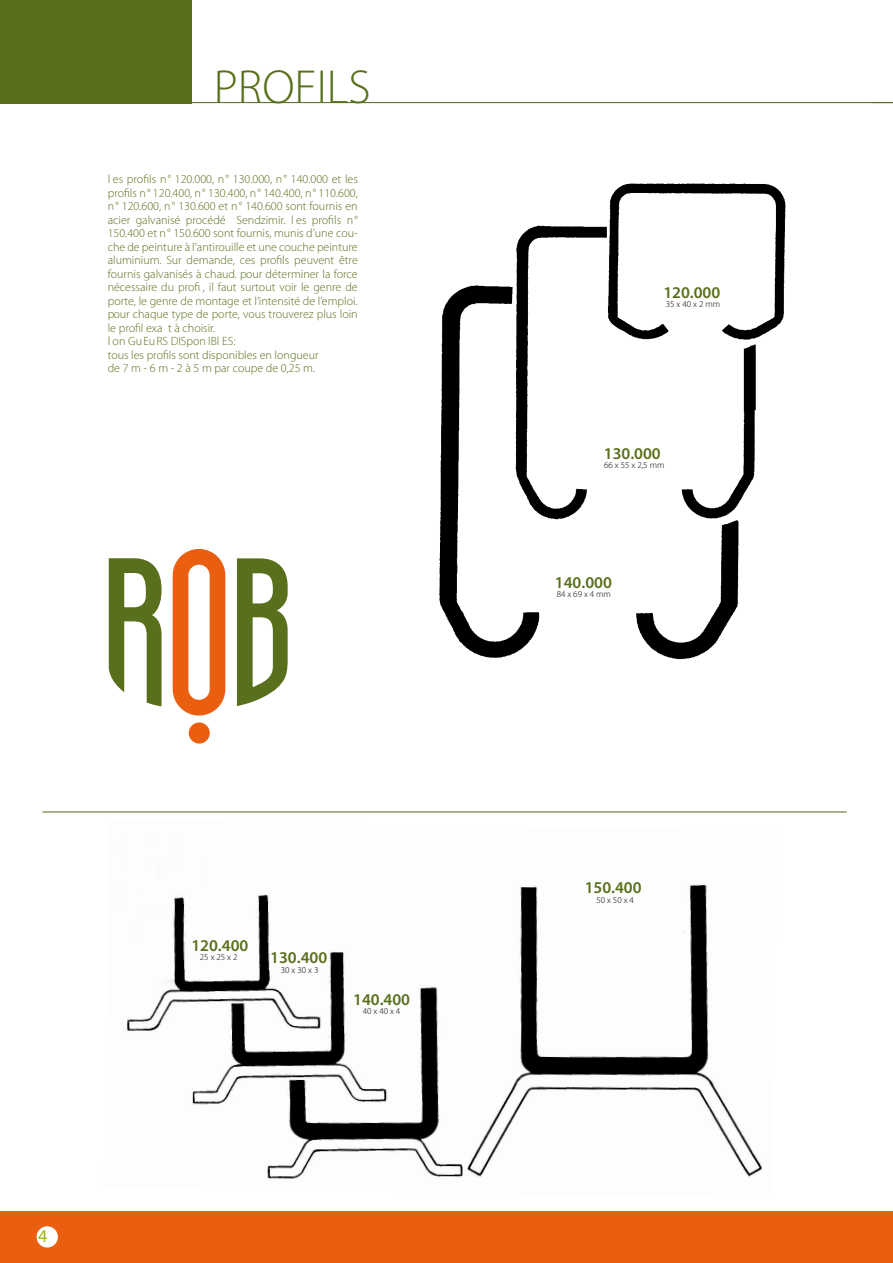
<style>
.page{position:relative;width:893px;height:1263px;background:#fff}
.page>*{position:absolute;margin:0;border:0;box-sizing:border-box;transform-origin:0 0}
.t1{font:300 48px "Myriad Pro";color:#586f1b}
.t2{font:18px "Myriad Pro";color:#a0b20f}
.t3{font:600 16.5px "Myriad Pro";color:#586f1b}
.t4{font:300 12px/13.5px "Myriad Pro";color:#586f1b}
.t5{font:300 9px "Myriad Pro";color:#000}
</style>
<div class="page">
<div style="left:0;top:1212px;width:893px;height:51px;background:#e95e0f"></div>
<div style="left:37px;top:1226px;width:21px;height:21px;background:#fff;border-radius:50%"></div>
<img style="left:127px;top:884px;width:635px;height:295px">
<img style="left:439px;top:183px;width:347px;height:477px">
<svg style="left:108px;top:558px;width:54px;height:148px"></svg>
<svg style="left:173px;top:549px;width:52px;height:166px"></svg>
<div style="left:189px;top:722px;width:21px;height:21px;background:#e95e0f;border-radius:50%"></div>
<svg style="left:237px;top:558px;width:51px;height:148px"></svg>
<div style="left:0;top:0;width:191px;height:104px;background:#586f1b"></div>
<hr style="left:0;top:102px;width:893px;height:1px;background:#586f1b">
<hr style="left:43px;top:811px;width:804px;height:1px;background:#586f1b">
<h1 class="t1" style="left:214px;top:60px;width:159px">PROFILS</h1>
<p class="t4" style="left:108px;top:173px;width:252px">l es profils n° 120.000, n° 130.000, n° 140.000 et les profils n° 120.400, n° 130.400, n° 140.400, n° 110.600, n° 120.600, n° 130.600 et n° 140.600 sont fournis en acier galvanisé procédé Sendzimir. l es profils n° 150.400 et n° 150.600 sont fournis, munis d’une cou&shy;che de peinture à l’antirouille et une couche peinture aluminium. Sur demande, ces profils peuvent être fournis galvanisés à chaud. pour déterminer la force nécessaire du profi , il faut surtout voir le genre de porte, le genre de montage et l’intensité de l’emploi. pour chaque type de porte, vous trouverez plus loin le profil exa t à choisir.<br>l on GuEuRS DISpon IBl ES:<br>tous les profils sont disponibles en longueur<br>de 7 m - 6 m - 2 à 5 m par coupe de 0,25 m.</p>
<h2 class="t2" style="left:38px;top:1225px;width:11px">4</h2>
<h3 class="t3" style="left:191px;top:935px;width:58px">120.400</h3>
<p class="t5" style="left:200px;top:952px;width:39px">25 x 25 x 2</p>
<h3 class="t3" style="left:270px;top:947px;width:58px">130.400</h3>
<p class="t5" style="left:281px;top:965px;width:39px">30 x 30 x 3</p>
<h3 class="t3" style="left:353px;top:988px;width:58px">140.400</h3>
<p class="t5" style="left:363px;top:1006px;width:39px">40 x 40 x 4</p>
<h3 class="t3" style="left:663px;top:282px;width:58px">120.000</h3>
<p class="t5" style="left:666px;top:299px;width:56px">35 x 40 x 2 mm</p>
<h3 class="t3" style="left:604px;top:443px;width:58px">130.000</h3>
<p class="t5" style="left:604px;top:460px;width:62px">66 x 55 x 2,5 mm</p>
<h3 class="t3" style="left:555px;top:572px;width:58px">140.000</h3>
<p class="t5" style="left:557px;top:589px;width:56px">84 x 69 x 4 mm</p>
<h3 class="t3" style="left:585px;top:877px;width:58px">150.400</h3>
<p class="t5" style="left:596px;top:894px;width:39px">50 x 50 x 4</p>
</div>
